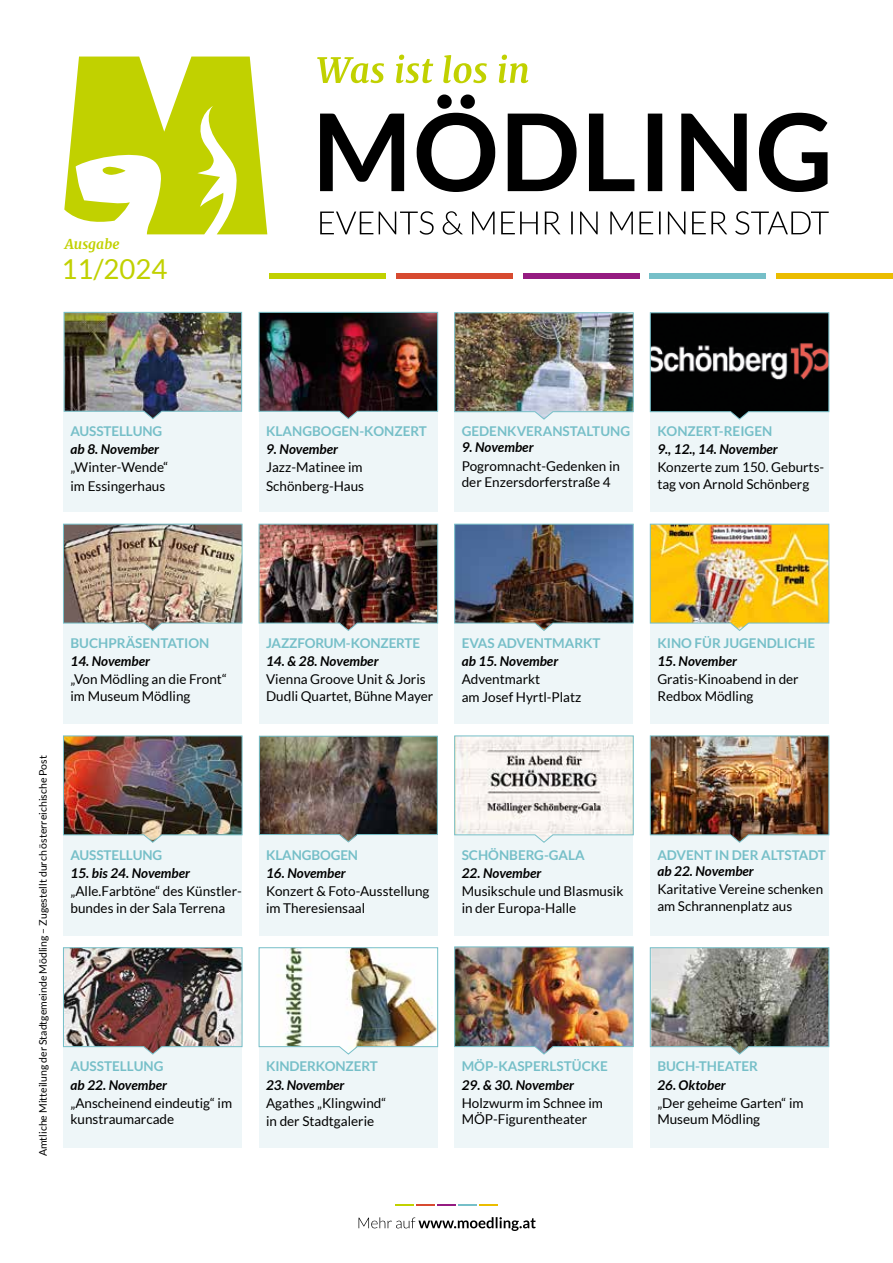
<style>
.page{position:relative;width:893px;height:1263px;background:#fff}
.page>*{position:absolute;margin:0;border:0;box-sizing:border-box;transform-origin:0 0}
.t1{font:27.45px "Lato";color:#c1d100}
.t2{font:italic 700 13.8px "Merriweather";color:#c1d100}
.t3{font:13.5px/16.5px "Lato";color:#000}
.t4{font:700 13.5px "Lato";color:#76bfc8}
.t5{font:italic 700 13.5px "Lato";color:#000}
.t6{font:10.5px "Lato";color:#000}
</style>
<div class="page">
<svg style="left:64px;top:57px;width:203px;height:177px"></svg>
<div style="left:269px;top:273px;width:117px;height:5px;background:#c1d100"></div>
<div style="left:396px;top:273px;width:117px;height:5px;background:#d74a30"></div>
<div style="left:522px;top:273px;width:117px;height:5px;background:#951b81"></div>
<div style="left:649px;top:273px;width:117px;height:5px;background:#76bfc8"></div>
<div style="left:776px;top:273px;width:117px;height:5px;background:#ebbd00"></div>
<svg style="left:320px;top:94px;width:507px;height:98px"></svg>
<svg style="left:320px;top:211px;width:509px;height:24px"></svg>
<svg style="left:317px;top:55px;width:211px;height:28px"></svg>
<svg style="left:359px;top:1217px;width:177px;height:14px"></svg>
<svg style="left:395px;top:1204px;width:103px;height:2px"></svg>
<div style="left:63px;top:312px;width:179px;height:200px;background:#eef6f8"></div>
<img style="left:63px;top:312px;width:179px;height:107px">
<div style="left:650px;top:948px;width:179px;height:199px;background:#eef6f8"></div>
<svg style="left:650px;top:947px;width:179px;height:108px;background:#8c8e88"></svg>
<div style="left:259px;top:312px;width:179px;height:200px;background:#eef6f8"></div>
<img style="left:258px;top:312px;width:180px;height:107px">
<div style="left:455px;top:312px;width:178px;height:200px;background:#eef6f8"></div>
<img style="left:454px;top:312px;width:180px;height:108px">
<div style="left:650px;top:524px;width:179px;height:200px;background:#eef6f8"></div>
<img style="left:650px;top:523px;width:179px;height:108px">
<div style="left:63px;top:524px;width:179px;height:200px;background:#eef6f8"></div>
<img style="left:63px;top:523px;width:180px;height:108px">
<div style="left:650px;top:312px;width:179px;height:200px;background:#eef6f8"></div>
<svg style="left:650px;top:312px;width:179px;height:108px;background:#302f30"></svg>
<div style="left:63px;top:948px;width:179px;height:199px;background:#eef6f8"></div>
<img style="left:63px;top:947px;width:180px;height:108px">
<div style="left:455px;top:948px;width:178px;height:199px;background:#eef6f8"></div>
<img style="left:454px;top:946px;width:180px;height:109px">
<div style="left:259px;top:948px;width:179px;height:199px;background:#eef6f8"></div>
<img style="left:258px;top:947px;width:180px;height:108px">
<div style="left:63px;top:736px;width:179px;height:200px;background:#eef6f8"></div>
<img style="left:63px;top:735px;width:180px;height:108px">
<div style="left:650px;top:736px;width:179px;height:200px;background:#eef6f8"></div>
<img style="left:650px;top:735px;width:179px;height:108px">
<div style="left:259px;top:736px;width:179px;height:200px;background:#eef6f8"></div>
<svg style="left:259px;top:736px;width:179px;height:107px;background:#6f665d"></svg>
<div style="left:455px;top:736px;width:178px;height:200px;background:#eef6f8"></div>
<svg style="left:454px;top:735px;width:180px;height:108px"></svg>
<div style="left:455px;top:524px;width:178px;height:200px;background:#eef6f8"></div>
<div style="left:259px;top:524px;width:179px;height:200px;background:#eef6f8"></div>
<img style="left:258px;top:523px;width:180px;height:108px">
<img style="left:454px;top:523px;width:180px;height:108px">
<p class="t2" style="left:65px;top:235px;width:56px">Ausgabe</p>
<h1 class="t1" style="left:61px;top:254px;width:107px">11/2024</h1>
<p class="t4" style="left:71px;top:423px;width:93px">AUSSTELLUNG</p>
<p class="t5" style="left:71px;top:441px;width:90px">ab 8. November</p>
<p class="t3" style="left:71px;top:458px;width:99px;line-height:18.3px">„Winter-Wende“ im Essingerhaus</p>
<p class="t4" style="left:266px;top:423px;width:162px">KLANGBOGEN-KONZERT</p>
<p class="t5" style="left:266px;top:441px;width:73px">9. November</p>
<p class="t3" style="left:266px;top:458px;width:100px;line-height:18.3px">Jazz-Matinee im<br>Schönberg-Haus</p>
<p class="t4" style="left:462px;top:423px;width:170px">GEDENKVERANSTALTUNG</p>
<p class="t5" style="left:462px;top:440px;width:73px">9. November</p>
<p class="t3" style="left:462px;top:457px;width:160px">Pogromnacht-Gedenken in der Enzersdorferstraße 4</p>
<p class="t4" style="left:657px;top:423px;width:116px">KONZERT-REIGEN</p>
<p class="t5" style="left:657px;top:441px;width:122px">9., 12., 14. November</p>
<p class="t3" style="left:657px;top:459px;width:168px">Konzerte zum 150. Geburts&shy;tag von Arnold Schönberg</p>
<p class="t6" style="left:37px;top:1156px;width:402px;rotate:-90deg">Amtliche Mitteilung der Stadtgemeinde Mödling – Zugestellt durch österreichische Post</p>
<p class="t4" style="left:71px;top:635px;width:140px">BUCHPRÄSENTATION</p>
<p class="t5" style="left:71px;top:653px;width:81px">14. November</p>
<p class="t3" style="left:71px;top:671px;width:158px">„Von Mödling an die Front“ im Museum Mödling</p>
<p class="t4" style="left:71px;top:847px;width:93px">AUSSTELLUNG</p>
<p class="t5" style="left:71px;top:865px;width:121px">15. bis 24. November</p>
<p class="t3" style="left:71px;top:883px;width:173px">„Alle.Farbtöne“ des Künstler&shy;bundes in der Sala Terrena</p>
<p class="t4" style="left:71px;top:1059px;width:95px">AUSSTELLUNG</p>
<p class="t5" style="left:71px;top:1077px;width:98px">ab 22. November</p>
<p class="t3" style="left:71px;top:1094px;width:163px">„Anscheinend eindeutig“ im kunstraumarcade</p>
<p class="t4" style="left:266px;top:635px;width:156px">JAZZFORUM-KONZERTE</p>
<p class="t5" style="left:266px;top:653px;width:114px">14. &amp; 28. November</p>
<p class="t3" style="left:266px;top:671px;width:169px">Vienna Groove Unit &amp; Joris<br>Dudli Quartet, Bühne Mayer</p>
<p class="t4" style="left:266px;top:847px;width:94px">KLANGBOGEN</p>
<p class="t5" style="left:266px;top:865px;width:81px">16. November</p>
<p class="t3" style="left:266px;top:883px;width:165px">Konzert &amp; Foto-Ausstellung im Theresiensaal</p>
<p class="t4" style="left:266px;top:1059px;width:113px">KINDERKONZERT</p>
<p class="t5" style="left:266px;top:1077px;width:80px">23. November</p>
<p class="t3" style="left:266px;top:1094px;width:122px;line-height:18.3px">Agathes „Klingwind“ in der Stadtgalerie</p>
<p class="t4" style="left:462px;top:635px;width:140px">EVAS ADVENTMARKT</p>
<p class="t5" style="left:462px;top:653px;width:98px">ab 15. November</p>
<p class="t3" style="left:462px;top:670px;width:121px;line-height:18.3px">Adventmarkt<br>am Josef Hyrtl-Platz</p>
<p class="t4" style="left:462px;top:847px;width:125px">SCHÖNBERG-GALA</p>
<p class="t5" style="left:462px;top:865px;width:81px">22. November</p>
<p class="t3" style="left:462px;top:883px;width:163px">Musikschule und Blasmusik in der Europa-Halle</p>
<p class="t4" style="left:462px;top:1059px;width:148px">MÖP-KASPERLSTÜCKE</p>
<p class="t5" style="left:462px;top:1077px;width:114px">29. &amp; 30. November</p>
<p class="t3" style="left:462px;top:1094px;width:143px">Holzwurm im Schnee im<br>MÖP-Figurentheater</p>
<p class="t4" style="left:657px;top:635px;width:159px">KINO FÜR JUGENDLICHE</p>
<p class="t5" style="left:657px;top:653px;width:81px">15. November</p>
<p class="t3" style="left:657px;top:671px;width:143px">Gratis-Kinoabend in der<br>Redbox Mödling</p>
<p class="t4" style="left:657px;top:847px;width:170px">ADVENT IN DER ALTSTADT</p>
<p class="t5" style="left:657px;top:863px;width:98px">ab 22. November</p>
<p class="t3" style="left:657px;top:881px;width:167px">Karitative Vereine schenken am Schrannenplatz aus</p>
<p class="t4" style="left:657px;top:1059px;width:102px">BUCH-THEATER</p>
<p class="t5" style="left:657px;top:1077px;width:70px">26. Oktober</p>
<p class="t3" style="left:657px;top:1094px;width:148px">„Der geheime Garten“ im<br>Museum Mödling</p>
</div>
